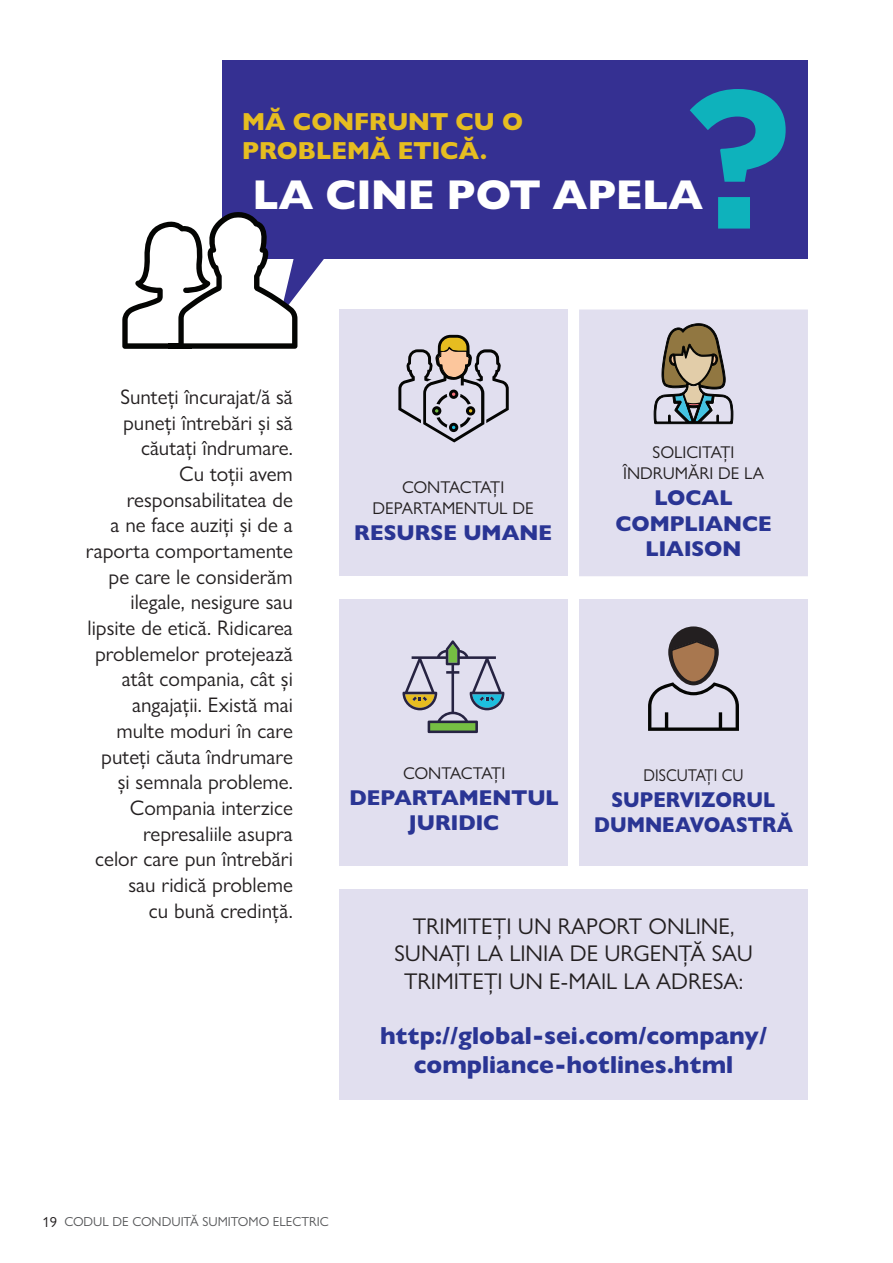
<style>
.page{position:relative;width:893px;height:1263px;background:#fff}
.page>*{position:absolute;margin:0;border:0;box-sizing:border-box;transform-origin:0 0}
.t1{font:800 41.85px "Gill Sans Nova";color:#fff}
.t2{font:800 24.75px/29.7px "Gill Sans Nova";color:#2a3594;text-align:center}
.t3{font:800 24.75px/29.7px "Gill Sans Nova";color:#e6bd20}
.t4{font:22.8px/27.5px "Gill Sans Nova";color:#231f20;text-align:center}
.t5{font:800 21.6px/25.7px "Gill Sans Nova";color:#2a3594;text-align:center}
.t6{font:800 21.6px/25.7px "Gill Sans Nova";color:#2a3594;text-align:center;scale:.91 1}
.BODY{font:21.15px/25.7px "Gill Sans Nova";color:#231f20;text-align:right}
.t7{font:17.1px/20.9px "Gill Sans Nova";color:#231f20;text-align:center}
.t8{font:17.1px "Gill Sans Nova";color:#231f20;scale:.91 1}
.t9{font:17.1px "Gill Sans Nova";letter-spacing:-.025em;color:#231f20}
.t10{font:13.05px "Gill Sans Nova";color:#57585a}
.s1{font-size:14.55px;color:#231f20}
</style>
<div class="page">
<div style="left:339px;top:309px;width:229px;height:267px;background:#e1dfef"></div>
<svg style="left:398px;top:335px;width:111px;height:107px"></svg>
<div style="left:579px;top:309px;width:229px;height:267px;background:#e1dfef"></div>
<svg style="left:654px;top:323px;width:79px;height:101px;background:#969288"></svg>
<div style="left:339px;top:599px;width:229px;height:267px;background:#e1dfef"></div>
<svg style="left:402px;top:640px;width:102px;height:93px"></svg>
<div style="left:579px;top:599px;width:229px;height:267px;background:#e1dfef"></div>
<svg style="left:648px;top:626px;width:91px;height:105px"></svg>
<div style="left:339px;top:889px;width:469px;height:210px;background:#e1dfef"></div>
<div style="left:223px;top:60px;width:585px;height:199px;background:#353092"></div>
<svg style="left:690px;top:89px;width:96px;height:140px"></svg>
<svg style="left:122px;top:212px;width:202px;height:137px"></svg>
<p class="t3" style="left:242px;top:106px;width:283px">MĂ CONFRUNT CU O<br>PROBLEMĂ ETICĂ.</p>
<p class="t1" style="left:253px;top:169px;width:452px">LA CINE POT APELA</p>
<p class="BODY" style="left:86px;top:384px;width:208px">Sunteți încurajat/ă să puneți întrebări și să căutați îndrumare.<br>Cu toții avem responsabilitatea de<br>a ne face auziți și de a raporta comportamente pe care le considerăm ilegale, nesigure sau lipsite de etică. Ridicarea problemelor protejează atât compania, cât și angajații. Există mai multe moduri în care puteți căuta îndrumare și semnala probleme.<br>Compania interzice represaliile asupra<br>celor care pun întrebări sau ridică probleme<br>cu bună credință.</p>
<p class="t7" style="left:373px;top:477px;width:163px">CONTACTAȚI<br>DEPARTAMENTUL DE</p>
<p class="t5" style="left:354px;top:520px;width:199px">RESURSE UMANE</p>
<p class="t7" style="left:623px;top:442px;width:142px">SOLICITAȚI<br>ÎNDRUMĂRI DE LA</p>
<p class="t5" style="left:615px;top:485px;width:158px">LOCAL<br>COMPLIANCE<br>LIAISON</p>
<p class="t9" style="left:403px;top:763px;width:104px">CONTACTAȚI</p>
<p class="t5" style="left:349px;top:784px;width:211px">DEPARTAMENTUL<br>JURIDIC</p>
<p class="t8" style="left:643px;top:765px;width:112px">DISCUTAȚI CU</p>
<p class="t6" style="left:594px;top:787px;width:220px">SUPERVIZORUL<br>DUMNEAVOASTRĂ</p>
<p class="t4" style="left:394px;top:912px;width:360px">TRIMITEȚI UN RAPORT ONLINE,<br>SUNAȚI LA LINIA DE URGENȚĂ SAU<br>TRIMITEȚI UN E-MAIL LA ADRESA:</p>
<p class="t2" style="left:380px;top:1020px;width:388px">http://global-sei.com/company/ compliance-hotlines.html</p>
<p class="t10" style="left:43px;top:1214px;width:288px"><span class="s1">19</span> CODUL DE CONDUITĂ SUMITOMO ELECTRIC</p>
</div>
